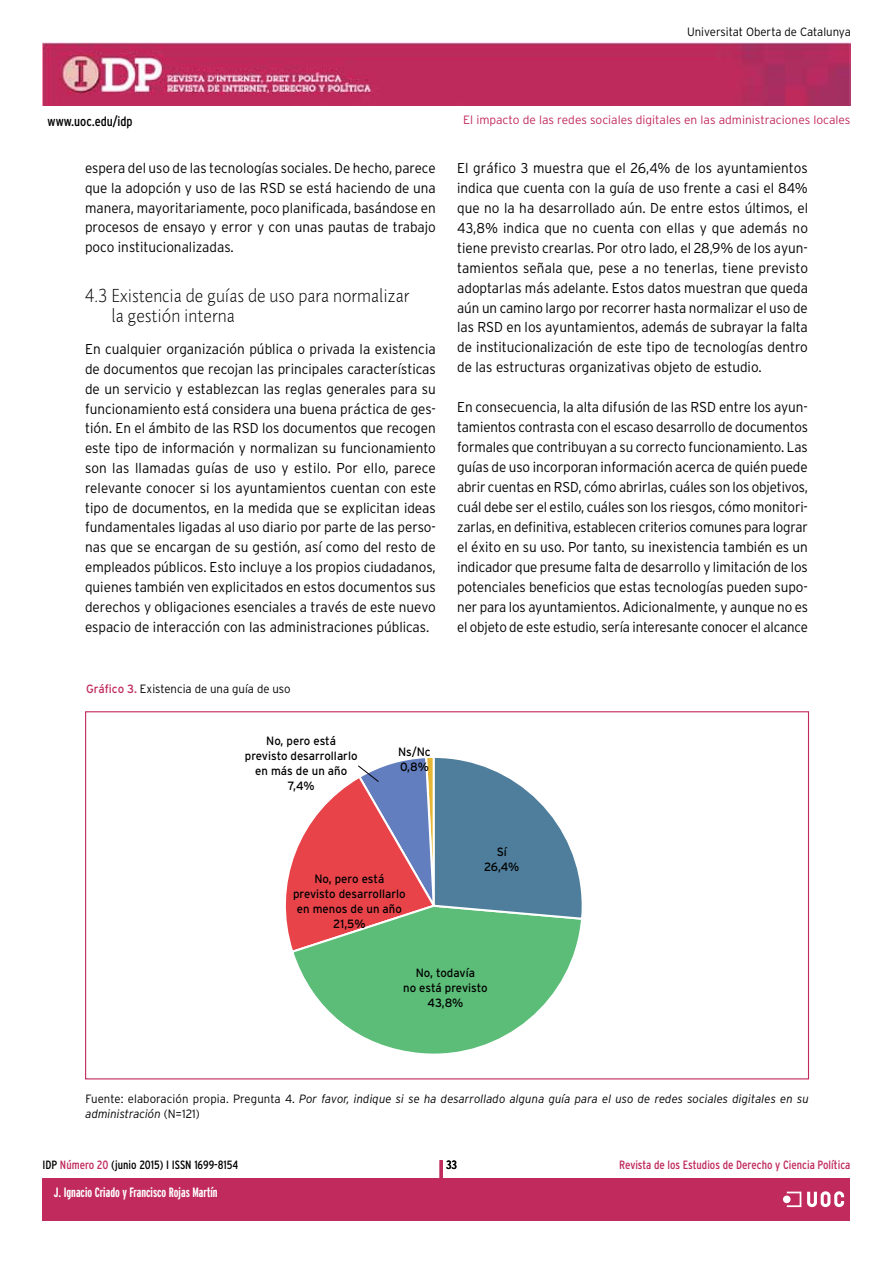
<style>
.page{position:relative;width:893px;height:1263px;background:#fff}
.page>*{position:absolute;margin:0;border:0;box-sizing:border-box;transform-origin:0 0}
.t1{font:300 18px/19.8px "Pragma ND";color:#000;scale:.95 1}
.t2{font:300 14.25px/20px "Interstate";color:#000;text-align:justify;scale:.95 1}
.t3{font:300 14.25px/19.8px "Interstate";color:#000;text-align:justify;scale:.94 1}
.t4{font:700 extra-condensed 13.5px "Interstate";color:#fff}
.t5{font:condensed 13.5px "Interstate";color:#000}
.t6{font:12px/15px "Interstate";color:#000;text-align:center;scale:.95 1}
.t7{font:italic 300 12px/15px "Interstate";letter-spacing:.01em;color:#000;scale:.95 1}
.t8{font:300 12px "Interstate";color:#c12a5d}
.t9{font:300 12px "Interstate";color:#000;scale:.95 1}
.t10{font:condensed 12px "Interstate";color:#c12a5d}
.t11{font:condensed 12px "Interstate";color:#000}
.t12{font:700 extra-condensed 12px "Interstate";color:#fff}
.s1{font-weight:400;color:#c12a5d}
.s2{font-style:normal}
.s3{color:#c12a5d}
</style>
<div class="page">
<img style="left:43px;top:43px;width:807px;height:63px">
<div style="left:43px;top:1178px;width:807px;height:42px;background:#c12a5d"></div>
<div style="left:783px;top:1195px;width:8px;height:8px;background:#fff;border-radius:50%"></div>
<svg style="left:787px;top:1191px;width:57px;height:17px"></svg>
<hr style="left:440px;top:1160px;width:3px;height:44px;background:#c12a5d">
<svg style="left:285px;top:758px;width:297px;height:296px"></svg>
<p class="t9" style="left:687px;top:25px;width:174px">Universitat Oberta de Catalunya</p>
<p class="t5" style="left:48px;top:113px;width:87px">www.uoc.edu/idp</p>
<p class="t3" style="left:85px;top:158px;width:375px">espera del uso de las tecnologías sociales. De hecho, parece que la adopción y uso de las RSD se está haciendo de una manera, mayoritariamente, poco planificada, basándose en procesos de ensayo y error y con unas pautas de trabajo poco institucionalizadas.</p>
<p class="t1" style="left:111px;top:285px;width:315px;text-indent:-26px">4.3 Existencia de guías de uso para normalizar la gestión interna</p>
<p class="t2" style="left:85px;top:339px;width:371px">En cualquier organización pública o privada la existencia de documentos que recojan las principales características de un servicio y establezcan las reglas generales para su funcionamiento está considera una buena práctica de ges&shy;tión. En el ámbito de las RSD los documentos que recogen este tipo de información y normalizan su funcionamiento son las llamadas guías de uso y estilo. Por ello, parece relevante conocer si los ayuntamientos cuentan con este tipo de documentos, en la medida que se explicitan ideas fundamentales ligadas al uso diario por parte de las perso&shy;nas que se encargan de su gestión, así como del resto de empleados públicos. Esto incluye a los propios ciudadanos, quienes también ven explicitados en estos documentos sus derechos y obligaciones esenciales a través de este nuevo espacio de interacción con las administraciones públicas.</p>
<p class="t9" style="left:86px;top:682px;width:217px"><span class="s1">Gráfico 3.</span> Existencia de una guía de uso</p>
<p class="t6" style="left:245px;top:733px;width:120px">No, pero está previsto desarrollarlo en más de un año<br>7,4%</p>
<p class="t6" style="left:398px;top:744px;width:36px;text-align:left">Ns/Nc<br>0,8%</p>
<p class="t6" style="left:293px;top:871px;width:120px">No, pero está previsto desarrollarlo en menos de un año<br>21,5%</p>
<p class="t8" style="left:463px;top:113px;width:389px">El impacto de las redes sociales digitales en las administraciones locales</p>
<p class="t2" style="left:457px;top:158px;width:371px">El gráfico 3 muestra que el 26,4% de los ayuntamientos indica que cuenta con la guía de uso frente a casi el 84% que no la ha desarrollado aún. De entre estos últimos, el 43,8% indica que no cuenta con ellas y que además no tiene previsto crearlas. Por otro lado, el 28,9% de los ayun&shy;tamientos señala que, pese a no tenerlas, tiene previsto adoptarlas más adelante. Estos datos muestran que queda aún un camino largo por recorrer hasta normalizar el uso de las RSD en los ayuntamientos, además de subrayar la falta de institucionalización de este tipo de tecnologías dentro de las estructuras organizativas objeto de estudio.</p>
<p class="t2" style="left:457px;top:397px;width:371px">En consecuencia, la alta difusión de las RSD entre los ayun&shy;tamientos contrasta con el escaso desarrollo de documentos formales que contribuyan a su correcto funcionamiento. Las guías de uso incorporan información acerca de quién puede abrir cuentas en RSD, cómo abrirlas, cuáles son los objetivos, cuál debe ser el estilo, cuáles son los riesgos, cómo monitori&shy;zarlas, en definitiva, establecen criterios comunes para lograr el éxito en su uso. Por tanto, su inexistencia también es un indicador que presume falta de desarrollo y limitación de los potenciales beneficios que estas tecnologías pueden supo&shy;ner para los ayuntamientos. Adicionalmente, y aunque no es el objeto de este estudio, sería interesante conocer el alcance</p>
<p class="t6" style="left:484px;top:844px;width:39px">Sí<br>26,4%</p>
<p class="t6" style="left:403px;top:965px;width:90px">No, todavía<br>no está previsto<br>43,8%</p>
<p class="t7" style="left:86px;top:1091px;width:763px"><span class="s2">Fuente: elaboración propia. Pregunta 4.</span> Por favor, indique si se ha desarrollado alguna guía para el uso de redes sociales digitales en su administración <span class="s2">(N=121)</span></p>
<p class="t11" style="left:446px;top:1158px;width:13px">33</p>
<p class="t11" style="left:43px;top:1158px;width:197px">IDP <span class="s3">Número 20</span> (junio 2015) I ISSN 1699-8154</p>
<p class="t10" style="left:619px;top:1158px;width:233px">Revista de los Estudios de Derecho y Ciencia Política</p>
<p class="t4" style="left:59px;top:1185px;width:62px">ose R. Agustina</p>
<p class="t4" style="left:54px;top:1185px;width:165px">J. Ignacio Criado y Francisco Rojas Martín</p>
<p class="t12" style="left:54px;top:1185px;width:31px">Eloi Puig</p>
<p class="t12" style="left:59px;top:1185px;width:31px">Eloi Puig</p>
</div>
